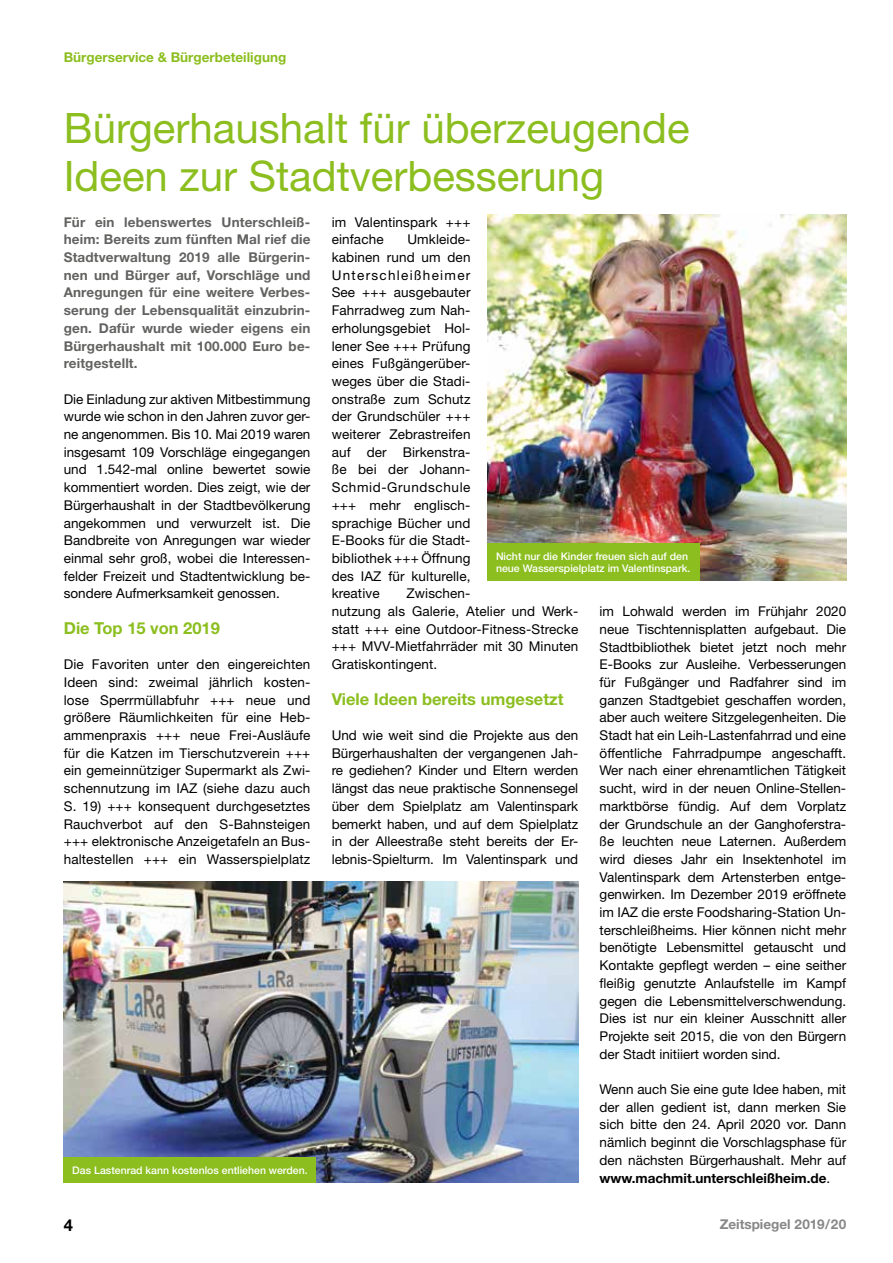
<style>
.page{position:relative;width:893px;height:1263px;background:#fff}
.page>*{position:absolute;margin:0;border:0;box-sizing:border-box;transform-origin:0 0}
.t1{font:42px/48px "Helvetica Neue";color:#8bbe1e}
.t2{font:700 16.5px "Helvetica Neue";color:#8bbe1e}
.t3{font:700 16.5px "Helvetica Neue";color:#000}
.t4{font:13.5px/17.7px "Helvetica Neue";color:#000;text-align:justify}
.t5{font:700 13.5px/17.7px "Helvetica Neue";letter-spacing:.01em;color:#626261;text-align:justify}
.t6{font:700 13.5px "Helvetica Neue";color:#8bbe1e}
.t7{font:700 13.5px "Helvetica Neue";color:#868786}
.t8{font:500 10.5px/12px "Helvetica Neue";color:#fff}
.s1{font-weight:700}
</style>
<div class="page">
<img style="left:487px;top:215px;width:359px;height:366px">
<div style="left:487px;top:543px;width:213px;height:38px;background:#8bbe1e"></div>
<img style="left:64px;top:882px;width:514px;height:300px">
<div style="left:64px;top:1157px;width:252px;height:25px;background:#8bbe1e"></div>
<p class="t6" style="left:64px;top:48px;width:224px">Bürgerservice &amp; Bürgerbeteiligung</p>
<h1 class="t1" style="left:64px;top:104px;width:627px">Bürgerhaushalt für überzeugende<br>Ideen zur Stadtverbesserung</h1>
<p class="t5" style="left:64px;top:213px;width:248px">Für ein lebenswertes Unterschleiß&shy;heim: Bereits zum fünften Mal rief die Stadtverwaltung 2019 alle Bürgerin&shy;nen und Bürger auf, Vorschläge und Anregungen für eine weitere Verbes&shy;serung der Lebensqualität einzubrin&shy;gen. Dafür wurde wieder eigens ein Bürgerhaushalt mit 100.000 Euro be&shy;reitgestellt.</p>
<p class="t4" style="left:64px;top:390px;width:248px">Die Einladung zur aktiven Mitbestimmung wurde wie schon in den Jahren zuvor ger&shy;ne angenommen. Bis 10. Mai 2019 waren insgesamt 109 Vorschläge eingegangen und 1.542-mal online bewertet sowie kommentiert worden. Dies zeigt, wie der Bürgerhaushalt in der Stadtbevölkerung angekommen und verwurzelt ist. Die Bandbreite von Anregungen war wieder einmal sehr groß, wobei die Interessen&shy;felder Freizeit und Stadtentwicklung be&shy;sondere Aufmerksamkeit genossen.</p>
<p class="t2" style="left:64px;top:618px;width:158px">Die Top 15 von 2019</p>
<p class="t4" style="left:64px;top:655px;width:248px">Die Favoriten unter den eingereichten Ideen sind: zweimal jährlich kosten&shy;lose Sperrmüllabfuhr +++ neue und größere Räumlichkeiten für eine Heb&shy;ammenpraxis +++ neue Frei-Ausläufe für die Katzen im Tierschutzverein +++ ein gemeinnütziger Supermarkt als Zwi&shy;schennutzung im IAZ (siehe dazu auch S. 19) +++ konsequent durchgesetztes Rauchverbot auf den S-Bahnsteigen +++ elektronische Anzeigetafeln an Bus&shy;haltestellen +++ ein Wasserspielplatz</p>
<p class="t4" style="left:332px;top:213px;width:140px">im Valentinspark +++ einfache</p>
<p class="t4" style="left:332px;top:230px;width:140px;text-indent:76px">Umkleide&shy;kabinen rund um den Unterschleißheimer See +++ ausgebauter Fahrradweg zum Nah&shy;erholungsgebiet Hol&shy;lener See +++ Prüfung eines Fußgängerüber&shy;weges über die Stadi&shy;onstraße zum Schutz der Grundschüler +++ weiterer Zebrastreifen auf der Birkenstra&shy;ße bei der Johann-Schmid-Grundschule +++ mehr englisch&shy;sprachige Bücher und E-Books für die Stadt&shy;bibliothek +++ Öffnung des IAZ für kulturelle, kreative</p>
<p class="t8" style="left:496px;top:550px;width:196px">Nicht nur die Kinder freuen sich auf den neue Wasserspielplatz im Valentinspark.</p>
<p class="t4" style="left:332px;top:584px;width:248px;text-align:left;text-indent:75px">Zwischen-<br>nutzung als Galerie, Atelier und Werk&shy;statt +++ eine Outdoor-Fitness-Strecke +++ MVV-Mietfahrräder mit 30 Minuten<br>Gratiskontingent.</p>
<p class="t2" style="left:332px;top:688px;width:233px">Viele Ideen bereits umgesetzt</p>
<p class="t4" style="left:332px;top:726px;width:248px">Und wie weit sind die Projekte aus den Bürgerhaushalten der vergangenen Jah&shy;re gediehen? Kinder und Eltern werden längst das neue praktische Sonnensegel über dem Spielplatz am Valentinspark bemerkt haben, und auf dem Spielplatz in der Alleestraße steht bereits der Er&shy;lebnis-Spielturm. Im Valentinspark und</p>
<p class="t4" style="left:600px;top:602px;width:248px;text-align:left">im Lohwald werden im Frühjahr 2020 neue Tischtennisplatten aufgebaut. Die Stadtbibliothek bietet jetzt noch mehr E-Books zur Ausleihe. Verbesserungen für Fußgänger und Radfahrer sind im ganzen Stadtgebiet geschaffen worden, aber auch weitere Sitzgelegenheiten. Die Stadt hat ein Leih-Lastenfahrrad und eine öffentliche Fahrradpumpe angeschafft.<br>Wer nach einer ehrenamtlichen Tätigkeit sucht, wird in der neuen Online-Stellen&shy;marktbörse fündig. Auf dem Vorplatz der Grundschule an der Ganghoferstra&shy;ße leuchten neue Laternen. Außerdem wird dieses Jahr ein Insektenhotel im Valentinspark dem Artensterben entge&shy;genwirken. Im Dezember 2019 eröffnete im IAZ die erste Foodsharing-Station Un&shy;terschleißheims. Hier können nicht mehr benötigte Lebensmittel getauscht und Kontakte gepflegt werden – eine seither fleißig genutzte Anlaufstelle im Kampf gegen die Lebensmittelverschwendung.<br>Dies ist nur ein kleiner Ausschnitt aller Projekte seit 2015, die von den Bürgern der Stadt initiiert worden sind.</p>
<p class="t4" style="left:600px;top:1080px;width:248px">Wenn auch Sie eine gute Idee haben, mit der allen gedient ist, dann merken Sie sich bitte den 24. April 2020 vor. Dann nämlich beginnt die Vorschlagsphase für den nächsten Bürgerhaushalt. Mehr auf <span class="s1">www.machmit.unterschleißheim.de</span>.</p>
<p class="t8" style="left:72px;top:1164px;width:237px">Das Lastenrad kann kostenlos entliehen werden.</p>
<p class="t3" style="left:64px;top:1215px;width:11px">4</p>
<p class="t7" style="left:720px;top:1215px;width:128px">Zeitspiegel 2019/20</p>
</div>
